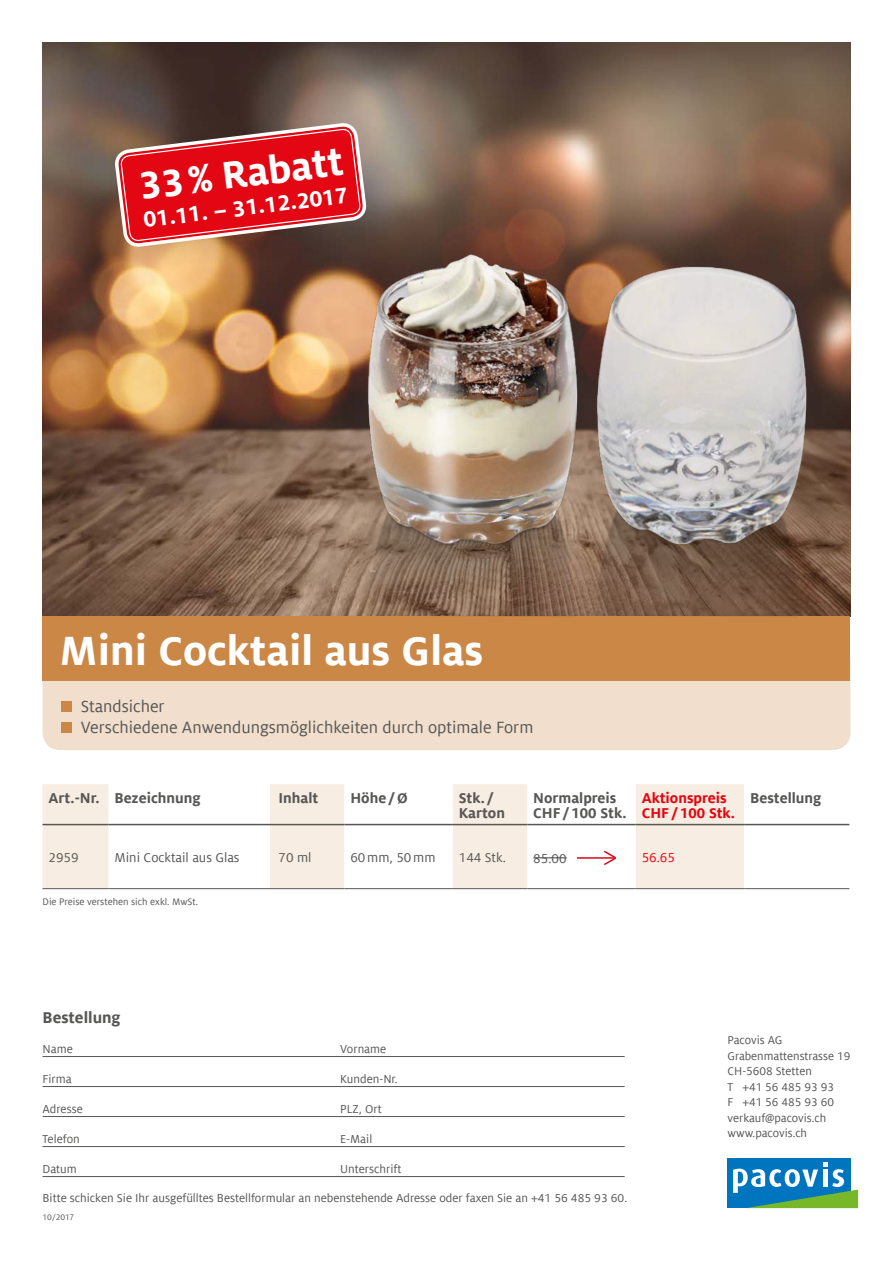
<style>
.page{position:relative;width:893px;height:1263px;background:#fff}
.page>*{position:absolute;margin:0;border:0;box-sizing:border-box;transform-origin:0 0}
.t1{font:700 45px "Milo Offc Pro";color:#fff}
.t2{font:700 42.3px "Milo Offc Pro";color:#fff}
.t3{font:700 24.3px "Milo Offc Pro";color:#fff}
.t4{font:18px/21.6px "Milo Offc Pro";color:#575756}
.t5{font:700 17.25px "Milo Offc Pro";color:#575756}
.t6{font:700 15.75px/15px "Milo Offc Pro";color:#575756}
.t7{font:700 15.75px/15px "Milo Offc Pro";color:#e30613}
.t8{font:14.25px "Milo Offc Pro";color:#575756}
.t9{font:14.25px "Milo Offc Pro";color:#e30613}
.t10{font:12.75px "Milo Offc Pro";color:#575756}
.t11{font:12.45px/15.5px "Milo Offc Pro";color:#575756}
.t12{font:10.5px "Milo Offc Pro";color:#575756}
.t13{font:9px "Milo Offc Pro";color:#575756}
</style>
<div class="page">
<svg style="left:43px;top:784px;width:301px;height:104px"></svg>
<svg style="left:344px;top:784px;width:505px;height:104px"></svg>
<hr style="left:43px;top:824px;width:65px;height:1px;background:#575756">
<hr style="left:108px;top:824px;width:162px;height:1px;background:#575756">
<hr style="left:270px;top:824px;width:74px;height:1px;background:#575756">
<hr style="left:344px;top:824px;width:109px;height:1px;background:#575756">
<hr style="left:453px;top:824px;width:74px;height:1px;background:#575756">
<hr style="left:527px;top:824px;width:109px;height:1px;background:#575756">
<hr style="left:636px;top:824px;width:108px;height:1px;background:#575756">
<hr style="left:744px;top:824px;width:105px;height:1px;background:#575756">
<hr style="left:43px;top:888px;width:65px;height:1px;background:#575756">
<hr style="left:108px;top:888px;width:162px;height:1px;background:#575756">
<hr style="left:270px;top:888px;width:74px;height:1px;background:#575756">
<hr style="left:344px;top:888px;width:109px;height:1px;background:#575756">
<hr style="left:453px;top:888px;width:74px;height:1px;background:#575756">
<hr style="left:527px;top:888px;width:109px;height:1px;background:#575756">
<hr style="left:636px;top:888px;width:108px;height:1px;background:#575756">
<hr style="left:744px;top:888px;width:105px;height:1px;background:#575756">
<hr style="left:533px;top:857px;width:34px;height:1px;background:#575756">
<hr style="left:577px;top:857px;width:39px;height:2px;background:#e30613">
<svg style="left:602px;top:849px;width:15px;height:18px"></svg>
<hr style="left:43px;top:1056px;width:582px;height:1px;background:#575756">
<hr style="left:43px;top:1086px;width:582px;height:1px;background:#575756">
<hr style="left:43px;top:1116px;width:582px;height:1px;background:#575756">
<hr style="left:43px;top:1146px;width:582px;height:1px;background:#575756">
<hr style="left:43px;top:1176px;width:582px;height:1px;background:#575756">
<div style="left:727px;top:1158px;width:124px;height:50px;background:#0075bf"></div>
<svg style="left:733px;top:1162px;width:125px;height:46px"></svg>
<img style="left:43px;top:43px;width:807px;height:574px">
<div style="left:43px;top:643px;width:807px;height:107px;background:#f1decc;border-radius:18px"></div>
<div style="left:43px;top:617px;width:807px;height:64px;background:#cb8746"></div>
<div style="left:62px;top:701px;width:10px;height:10px;background:#cb8746"></div>
<div style="left:62px;top:723px;width:10px;height:10px;background:#cb8746"></div>
<img style="left:609px;top:545px;width:220px;height:72px">
<img style="left:609px;top:257px;width:241px;height:288px">
<img style="left:337px;top:170px;width:272px;height:447px">
<div style="left:104px;top:112px;width:293px;height:165px;background:#000;opacity:.1"></div>
<svg style="left:111px;top:120px;width:259px;height:130px;background:#c23235"></svg>
<h2 class="t2" style="left:136px;top:162px;width:207px;rotate:-7deg">33% Rabatt</h2>
<h3 class="t3" style="left:142px;top:206px;width:208px;rotate:-7deg">01.11. – 31.12.2017</h3>
<h1 class="t1" style="left:60px;top:625px;width:425px">Mini Cocktail aus Glas</h1>
<h3 class="t4" style="left:81px;top:695px;width:454px">Standsicher<br>Verschiedene Anwendungsmöglichkeiten durch optimale Form</h3>
<p class="t6" style="left:49px;top:790px;width:154px">Art.-Nr. Bezeichnung</p>
<p class="t6" style="left:279px;top:790px;width:41px">Inhalt</p>
<p class="t6" style="left:350px;top:790px;width:59px">Höhe/Ø</p>
<p class="t6" style="left:459px;top:790px;width:48px">Stk. /<br>Karton</p>
<p class="t6" style="left:533px;top:790px;width:95px">Normalpreis<br>CHF/100 Stk.</p>
<p class="t7" style="left:642px;top:790px;width:95px">Aktionspreis<br>CHF/100 Stk.</p>
<p class="t6" style="left:750px;top:790px;width:73px">Bestellung</p>
<p class="t8" style="left:49px;top:850px;width:32px">2959</p>
<p class="t8" style="left:114px;top:850px;width:127px">Mini Cocktail aus Glas</p>
<p class="t8" style="left:278px;top:850px;width:34px">70 ml</p>
<p class="t8" style="left:350px;top:850px;width:87px">60mm, 50mm</p>
<p class="t8" style="left:459px;top:850px;width:49px">144 Stk.</p>
<p class="t8" style="left:533px;top:850px;width:35px">85.00</p>
<p class="t9" style="left:642px;top:850px;width:35px">56.65</p>
<p class="t12" style="left:43px;top:896px;width:157px">Die Preise verstehen sich exkl. MwSt.</p>
<h3 class="t5" style="left:43px;top:1008px;width:80px">Bestellung</h3>
<p class="t10" style="left:43px;top:1042px;width:32px">Name</p>
<p class="t10" style="left:340px;top:1042px;width:48px">Vorname</p>
<p class="t10" style="left:43px;top:1072px;width:31px">Firma</p>
<p class="t10" style="left:340px;top:1072px;width:59px">Kunden-Nr.</p>
<p class="t10" style="left:43px;top:1102px;width:42px">Adresse</p>
<p class="t10" style="left:340px;top:1102px;width:43px">PLZ, Ort</p>
<p class="t10" style="left:43px;top:1132px;width:39px">Telefon</p>
<p class="t10" style="left:340px;top:1132px;width:34px">E-Mail</p>
<p class="t10" style="left:43px;top:1162px;width:36px">Datum</p>
<p class="t10" style="left:340px;top:1162px;width:63px">Unterschrift</p>
<p class="t10" style="left:43px;top:1191px;width:586px">Bitte schicken Sie Ihr ausgefülltes Bestellformular an nebenstehende Adresse oder faxen Sie an +41 56 485 93 60.</p>
<p class="t13" style="left:43px;top:1213px;width:33px">10/2017</p>
<p class="t11" style="left:727px;top:1033px;width:124px">Pacovis AG<br>Grabenmattenstrasse 19<br>CH-5608 Stetten<br>T +41 56 485 93 93<br>F +41 56 485 93 60 verkauf@pacovis.ch www.pacovis.ch</p>
</div>
